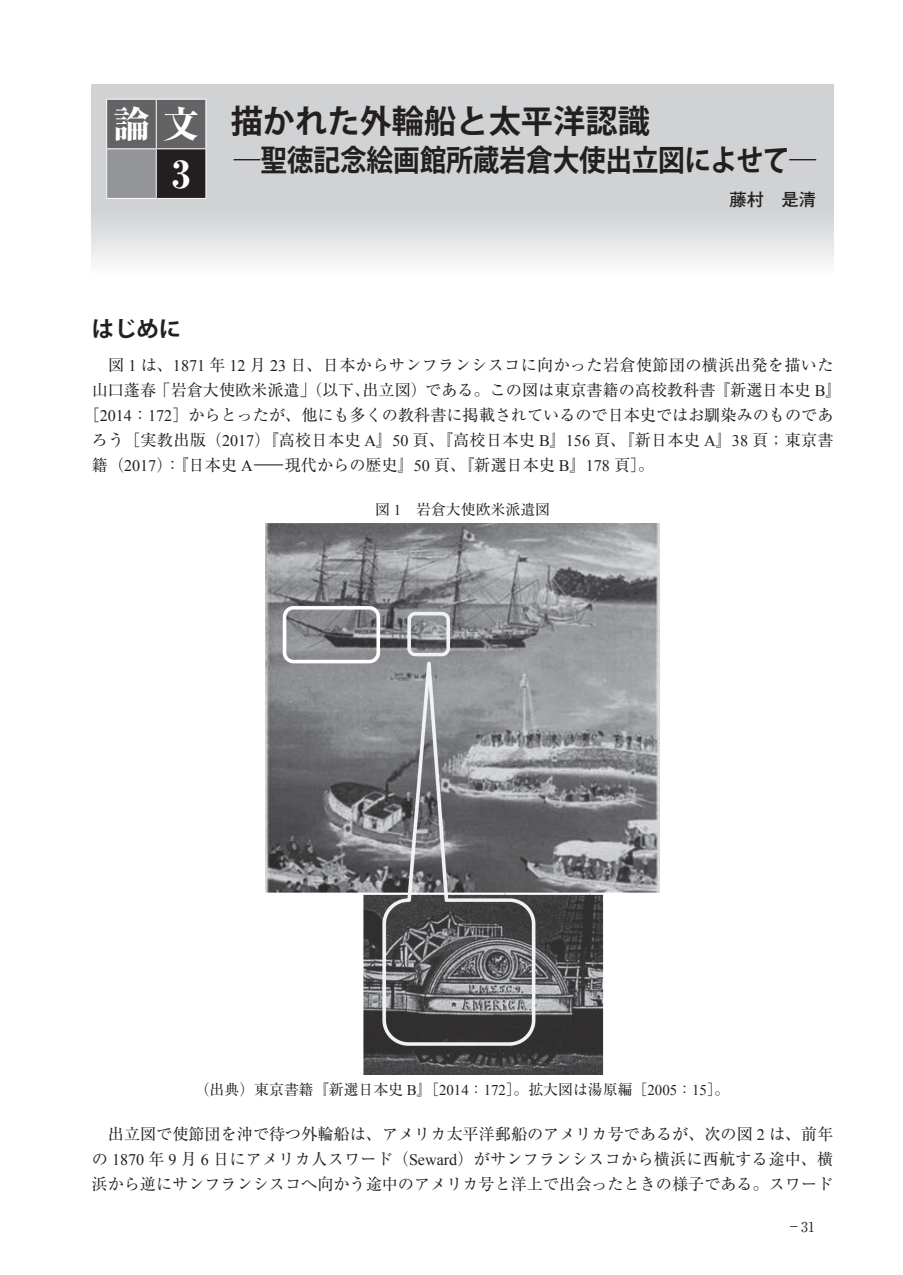
<style>
.page{position:relative;width:903px;height:1275px;background:#fff}
.page>*{position:absolute;margin:0;border:0;box-sizing:border-box;transform-origin:0 0}
.t1{font:800 37.27px "Ryumin Pr 6";color:#fff}
.t2{font:700 32.2px "Koz Go Pro";color:#231f20}
.t3{font:700 29.75px "Koz Go Pro";letter-spacing:-.01em;color:#231f20;scale:.9 1}
.t4{font:700 22.4px "Koz Go Pro";color:#231f20}
.t5{font:700 17.32px "Futo Go B101 Pr 6";color:#231f20}
.t6{font:16.1px/24.8px "Ryumin Pr 6";color:#231f20;text-align:justify}
.t7{font:16.1px "Ryumin Pr 6";letter-spacing:.02em;color:#231f20}
.t8{font:14.88px "Ryumin Pr 6";color:#231f20}
.t9{font:13.65px "Ryumin Pr 6";color:#231f20}
.s1{font-family:"Ryumin Pr 6";font-weight:800;font-size:37.27px;color:#fff}
.s2{font-family:"Times New Roman"}
.s3{font-weight:300;font-size:14.88px}
</style>
<div class="page">
<img style="left:265px;top:524px;width:395px;height:551px">
<svg style="left:92px;top:84px;width:741px;height:179px;background:#d6d7d9"></svg>
<div style="left:107px;top:100px;width:98px;height:48px;background:#636366"></div>
<div style="left:107px;top:149px;width:49px;height:49px;background:#939598"></div>
<div style="left:156px;top:149px;width:50px;height:49px;background:#231f20"></div>
<hr style="left:106px;top:99px;width:50px;height:1px;background:#fff">
<hr style="left:106px;top:100px;width:1px;height:48px;background:#fff">
<hr style="left:156px;top:99px;width:50px;height:1px;background:#fff">
<hr style="left:156px;top:100px;width:1px;height:48px;background:#fff">
<hr style="left:205px;top:100px;width:1px;height:48px;background:#fff">
<hr style="left:106px;top:148px;width:50px;height:1px;background:#fff">
<hr style="left:106px;top:149px;width:1px;height:49px;background:#fff">
<hr style="left:156px;top:148px;width:50px;height:1px;background:#fff">
<hr style="left:156px;top:149px;width:1px;height:49px;background:#fff">
<hr style="left:205px;top:149px;width:1px;height:49px;background:#fff">
<hr style="left:106px;top:198px;width:50px;height:1px;background:#fff">
<hr style="left:156px;top:198px;width:50px;height:1px;background:#fff">
<p class="t2" style="left:113px;top:100px;width:538px"><span class="s1">論文</span> 描かれた外輪船と太平洋認識</p>
<p class="t3" style="left:234px;top:141px;width:649px">―聖徳記念絵画館所蔵岩倉大使出立図によせて―</p>
<p class="t5" style="left:729px;top:186px;width:88px">藤村　是清</p>
<p class="t1" style="left:172px;top:145px;width:20px">3</p>
<p class="t4" style="left:92px;top:314px;width:91px">はじめに</p>
<p class="t7" style="left:108px;top:353px;width:727px">図 <span class="s2">1</span> は、<span class="s2">1871</span> 年 <span class="s2">12</span> 月 <span class="s2">23</span> 日、日本からサンフランシスコに向かった岩倉使節団の横浜出発を描いた</p>
<p class="t6" style="left:92px;top:377px;width:751px">山口蓬春「岩倉大使欧米派遣」（以下、出立図）である。この図は東京書籍の高校教科書『新選日本史 <span class="s2">B</span>』</p>
<p class="t6" style="left:84px;top:402px;width:751px">［<span class="s2">2014</span>：<span class="s2">172</span>］からとったが、他にも多くの教科書に掲載されているので日本史ではお馴染みのものであ</p>
<p class="t6" style="left:92px;top:426px;width:743px">ろう［実教出版（<span class="s2">2017</span>）『高校日本史 <span class="s2">A</span>』<span class="s2">50</span> 頁、『高校日本史 <span class="s2">B</span>』<span class="s2">156</span> 頁、『新日本史 <span class="s2">A</span>』<span class="s2">38</span> 頁；東京書</p>
<p class="t6" style="left:92px;top:451px;width:564px">籍（<span class="s2">2017</span>）：『日本史 <span class="s2">A</span>―現代からの歴史』<span class="s2">50</span> 頁、『新選日本史 <span class="s2">B</span>』<span class="s2">178</span> 頁］。</p>
<p class="t8" style="left:375px;top:497px;width:176px">図 <span class="s2">1</span> 岩倉大使欧米派遣図</p>
<p class="t8" style="left:195px;top:1078px;width:536px">（出典）東京書籍『新選日本史 <span class="s2">B</span>』［<span class="s2">2014</span>：<span class="s2">172</span>］。拡大図は湯原編［<span class="s2">2005</span>：<span class="s2">15</span>］。</p>
<p class="t6" style="left:92px;top:1121px;width:743px;text-indent:16px">出立図で使節団を沖で待つ外輪船は、アメリカ太平洋郵船のアメリカ号であるが、次の図 <span class="s2">2</span> は、前年の <span class="s2">1870</span> 年 <span class="s2">9</span> 月 <span class="s2">6</span> 日にアメリカ人スワード（<span class="s2">Seward</span>）がサンフランシスコから横浜に西航する途中、横浜から逆にサンフランシスコへ向かう途中のアメリカ号と洋上で出会ったときの様子である。スワード</p>
<p class="t9" style="left:786px;top:1216px;width:30px"><span class="s3">－</span>31</p>
</div>
